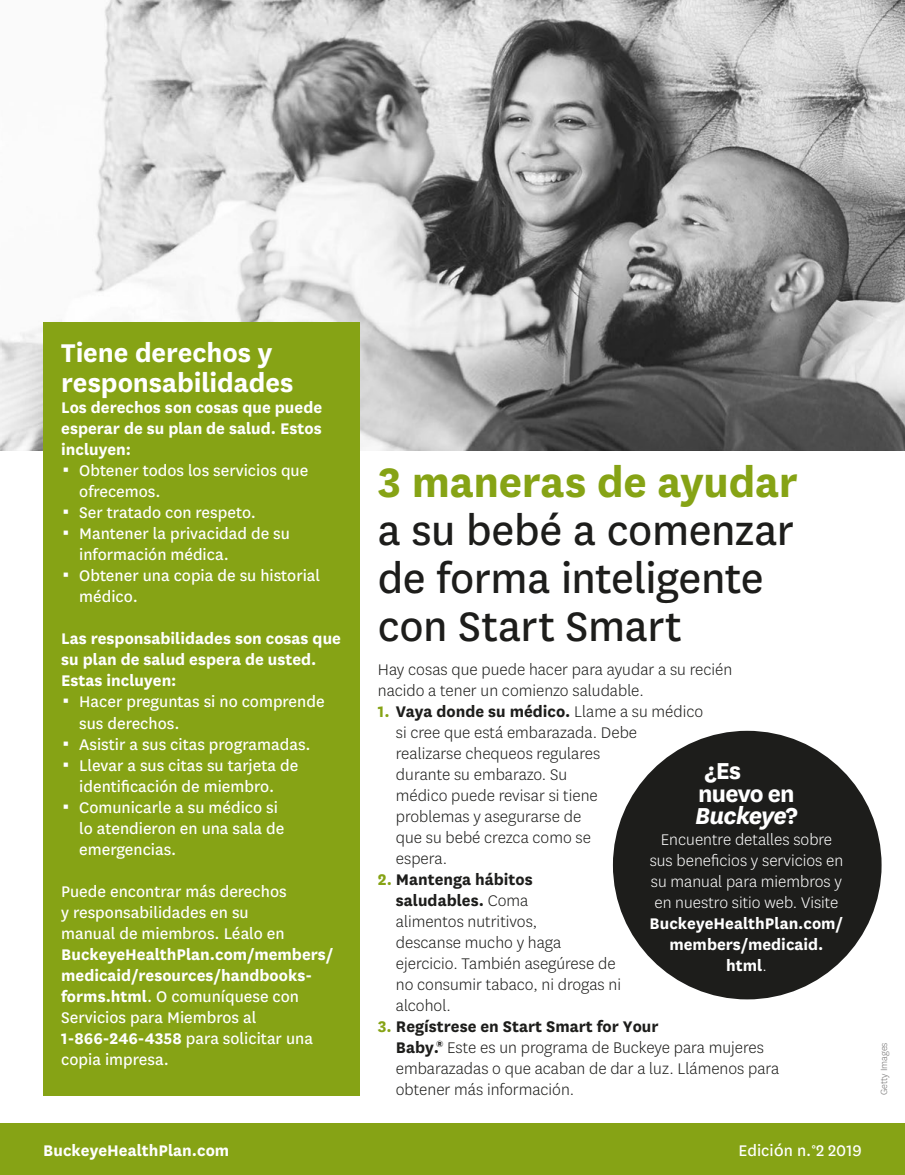
<style>
.page{position:relative;width:905px;height:1175px;background:#fff}
.page>*{position:absolute;margin:0;border:0;box-sizing:border-box;transform-origin:0 0}
.t1{font:48px/48px "Centene Sans";letter-spacing:-.01em;color:#1d1d1b}
.t2{font:700 30px/30px "Centene Sans";letter-spacing:-.005em;color:#fff}
.t3{font:700 27px/22.5px "Centene Sans";letter-spacing:-.03em;color:#fff}
.t4{font:18px/21px "Centene Sans";color:#fff}
.t5{font:300 18px/21px "Centene Sans";color:#1d1d1b}
.t6{font:700 18px/21px "Centene Sans";color:#fff;text-align:justify}
.t7{font:300 18px/21px "Centene Sans";color:#fff;text-align:center}
.t8{font:300 10.5px "Centene Sans";color:#747373}
.s1{font-weight:700}
.s2{font-weight:700;color:#86a315}
.s3{font-style:italic}
</style>
<div class="page">
<div style="left:0;top:1123px;width:905px;height:52px;background:#86a315"></div>
<img style="left:0;top:0;width:905px;height:450px">
<div style="left:613px;top:731px;width:268px;height:268px;background:#1d1d1b;border-radius:50%"></div>
<div style="left:43px;top:322px;width:317px;height:773px;background:#86a315"></div>
<svg style="left:747px;top:730px;width:83px;height:29px"></svg>
<h2 class="t2" style="left:61px;top:336px;width:234px">Tiene derechos y responsabilidades</h2>
<p class="t6" style="left:61px;top:396px;width:262px">Los derechos son cosas que puede esperar de su plan de salud. Estos incluyen:</p>
<p class="t4" style="left:79px;top:459px;width:231px">Obtener todos los servicios que ofrecemos.</p>
<p class="t4" style="left:79px;top:501px;width:178px">Ser tratado con respeto.</p>
<p class="t4" style="left:79px;top:522px;width:212px">Mantener la privacidad de su información médica.</p>
<p class="t4" style="left:79px;top:564px;width:242px">Obtener una copia de su historial médico.</p>
<p class="t6" style="left:61px;top:627px;width:281px;text-align:left">Las responsabilidades son cosas que su plan de salud espera de usted.<br>Estas incluyen:</p>
<p class="t4" style="left:79px;top:690px;width:247px">Hacer preguntas si no comprende sus derechos.</p>
<p class="t4" style="left:79px;top:732px;width:233px">Asistir a sus citas programadas.</p>
<p class="t4" style="left:79px;top:753px;width:220px">Llevar a sus citas su tarjeta de identificación de miembro.</p>
<p class="t4" style="left:79px;top:795px;width:207px">Comunicarle a su médico si lo atendieron en una sala de emergencias.</p>
<p class="t4" style="left:61px;top:879px;width:274px">Puede encontrar más derechos<br>y responsabilidades en su<br>manual de miembros. Léalo en<br><span class="s1">BuckeyeHealthPlan.com/members/ medicaid/resources/handbooks&shy;forms.html</span>. O comuníquese con<br>Servicios para Miembros al<br><span class="s1">1-866-246-4358</span> para solicitar una copia impresa.</p>
<h2 class="t1" style="left:378px;top:455px;width:421px"><span class="s2">3 maneras de ayudar </span>a su bebé a comenzar de forma inteligente con Start Smart</h2>
<p class="t5" style="left:378px;top:658px;width:356px">Hay cosas que puede hacer para ayudar a su recién nacido a tener un comienzo saludable.</p>
<p class="t5" style="left:396px;top:700px;width:309px;text-indent:-18px"><span class="s2">1.</span> <span class="s1">Vaya donde su médico.</span> Llame a su médico si cree que está embarazada. Debe realizarse chequeos regulares<br>durante su embarazo. Su<br>médico puede revisar si tiene<br>problemas y asegurarse de<br>que su bebé crezca como se<br>espera.</p>
<p class="t5" style="left:396px;top:868px;width:227px;text-indent:-18px"><span class="s2">2.</span> <span class="s1">Mantenga hábitos saludables.</span> Coma<br>alimentos nutritivos,<br>descanse mucho y haga ejercicio. También asegúrese de no consumir tabaco, ni drogas ni alcohol.</p>
<p class="t5" style="left:396px;top:1015px;width:385px;text-indent:-18px"><span class="s2">3.</span> <span class="s1">Regístrese en Start Smart for Your<br>Baby.</span><sup>®</sup> Este es un programa de Buckeye para mujeres embarazadas o que acaban de dar a luz. Llámenos para obtener más información.</p>
<h2 class="t3" style="left:695px;top:757px;width:104px;text-indent:9px">¿Es nuevo en<br><span class="s3">Buckeye</span>?</h2>
<p class="t7" style="left:649px;top:828px;width:195px">Encuentre detalles sobre sus beneficios y servicios en su manual para miembros y en nuestro sitio web. Visite<br><span class="s1">BuckeyeHealthPlan.com/ members/medicaid. html</span>.</p>
<p class="t6" style="left:43px;top:1138px;width:187px">BuckeyeHealthPlan.com</p>
<p class="t4" style="left:738px;top:1139px;width:125px">EdiciÓn n.°2 2019</p>
<p class="t8" style="left:877px;top:1095px;width:54px;rotate:-90deg">Getty Images</p>
</div>
